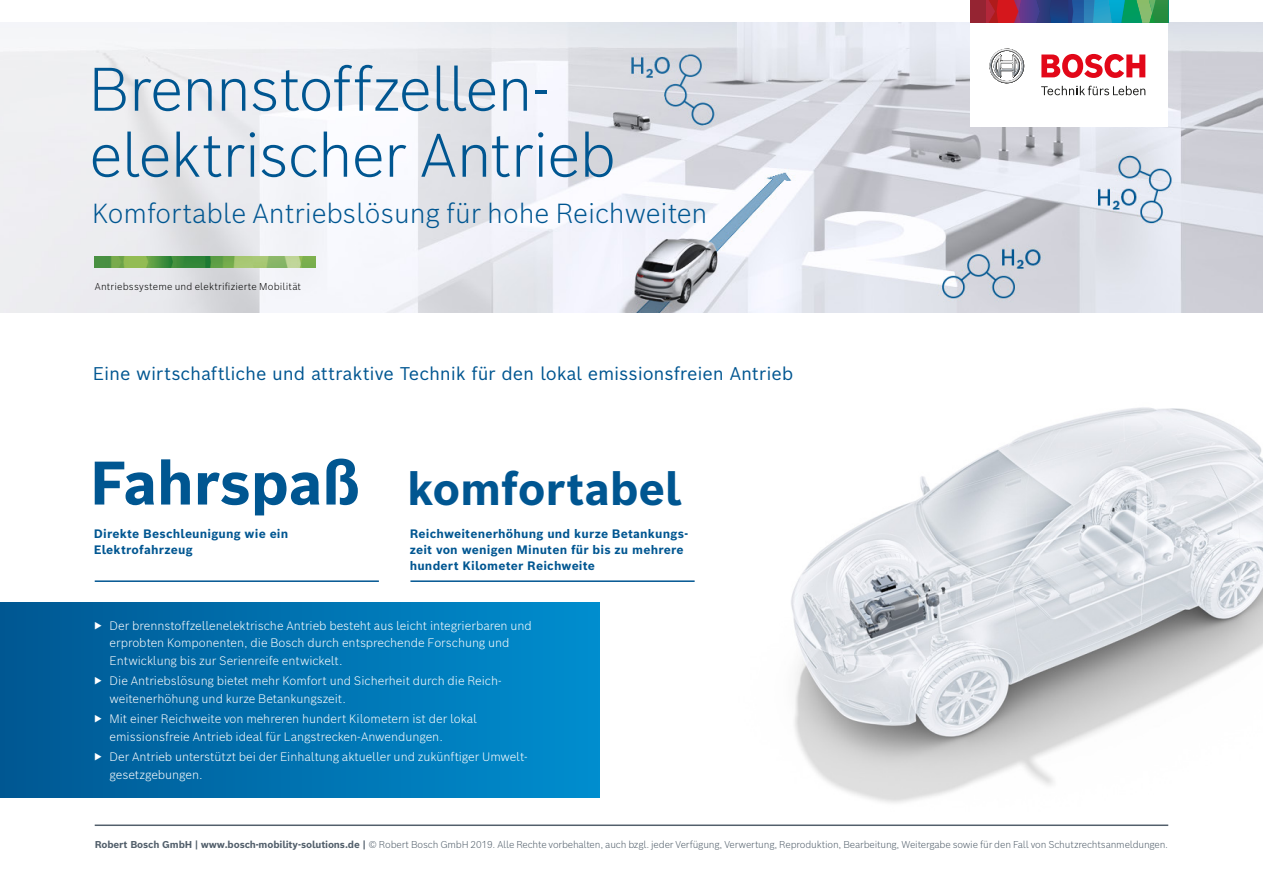
<style>
.page{position:relative;width:1263px;height:893px;background:#fff}
.page>*{position:absolute;margin:0;border:0;box-sizing:border-box;transform-origin:0 0}
.t1{font:300 60px/66px "Bosch Sans";letter-spacing:-.02em;color:#005691}
.t2{font:700 45px "Bosch Sans";letter-spacing:-.005em;color:#005691}
.t3{font:300 27px "Bosch Sans";color:#005691}
.t4{font:18px "Bosch Sans";letter-spacing:-.005em;color:#005691}
.t5{font:300 12px/17.9px "Bosch Sans";color:#fff}
.t6{font:700 12px/15.8px "Bosch Sans";letter-spacing:.015em;color:#005691}
.t7{font:300 9.75px "Bosch Sans";letter-spacing:-.015em;color:#525f6b}
.t8{font:300 9.75px "Bosch Sans";letter-spacing:.02em;color:#000}
.s1{font-size:60px}
.s2{font-weight:700}
</style>
<div class="page">
<img style="left:0;top:23px;width:1263px;height:290px">
<img style="left:791px;top:407px;width:472px;height:396px">
<img style="left:95px;top:256px;width:221px;height:12px">
<div style="left:0;top:603px;width:600px;height:194px;background:linear-gradient(to right,#005792,#008ece)"></div>
<hr style="left:95px;top:824px;width:1073px;height:2px;background:#525f6b">
<hr style="left:95px;top:580px;width:284px;height:2px;background:#005691">
<hr style="left:410px;top:580px;width:285px;height:2px;background:#005691">
<div style="left:970px;top:0;width:198px;height:127px;background:#fff"></div>
<div style="left:970px;top:0;width:16px;height:23px;background:#952432"></div>
<svg style="left:986px;top:0;width:182px;height:23px;background:#486578"></svg>
<svg style="left:989px;top:49px;width:35px;height:35px"></svg>
<svg style="left:1041px;top:54px;width:104px;height:24px"></svg>
<svg style="left:1041px;top:86px;width:104px;height:9px"></svg>
<svg style="left:95px;top:621px;width:7px;height:8px"></svg>
<svg style="left:95px;top:677px;width:7px;height:8px"></svg>
<svg style="left:95px;top:715px;width:7px;height:8px"></svg>
<svg style="left:95px;top:753px;width:7px;height:8px"></svg>
<h1 class="t1" style="left:89px;top:54px;width:529px">Brennstoffzellen&shy;elektrischer Antrieb</h1>
<h3 class="t3" style="left:92px;top:195px;width:617px">Komfortable Antriebslösung für hohe Reichweiten</h3>
<p class="t8" style="left:95px;top:280px;width:208px">Antriebssysteme und elektrifizierte Mobilität</p>
<h3 class="t4" style="left:93px;top:361px;width:702px">Eine wirtschaftliche und attraktive Technik für den lokal emissionsfreien Antrieb</h3>
<h2 class="t2" style="left:89px;top:458px;width:593px"><span class="s1">Fahrspaß</span> komfortabel</h2>
<p class="t6" style="left:94px;top:526px;width:196px">Direkte Beschleunigung wie ein<br>Elektrofahrzeug</p>
<p class="t6" style="left:410px;top:526px;width:280px">Reichweitenerhöhung und kurze Betankungs&shy;zeit von wenigen Minuten für bis zu mehrere hundert Kilometer Reichweite</p>
<p class="t5" style="left:109px;top:616px;width:424px">Der brennstoffzellenelektrische Antrieb besteht aus leicht integrierbaren und erprobten Komponenten, die Bosch durch entsprechende Forschung und<br>Entwicklung bis zur Serienreife entwickelt.</p>
<p class="t5" style="left:109px;top:672px;width:394px">Die Antriebslösung bietet mehr Komfort und Sicherheit durch die Reich&shy;weitenerhöhung und kurze Betankungszeit.</p>
<p class="t5" style="left:109px;top:710px;width:369px">Mit einer Reichweite von mehreren hundert Kilometern ist der lokal emissionsfreie Antrieb ideal für Langstrecken-Anwendungen.</p>
<p class="t5" style="left:109px;top:748px;width:420px">Der Antrieb unterstützt bei der Einhaltung aktueller und zukünftiger Umwelt&shy;gesetzgebungen.</p>
<p class="t7" style="left:95px;top:838px;width:1075px"><span class="s2">Robert Bosch GmbH | www.bosch-mobility-solutions.de |</span> © Robert Bosch GmbH 2019. Alle Rechte vorbehalten, auch bzgl. jeder Verfügung, Verwertung, Reproduktion, Bearbeitung, Weitergabe sowie für den Fall von Schutzrechtsanmeldungen.</p>
</div>
